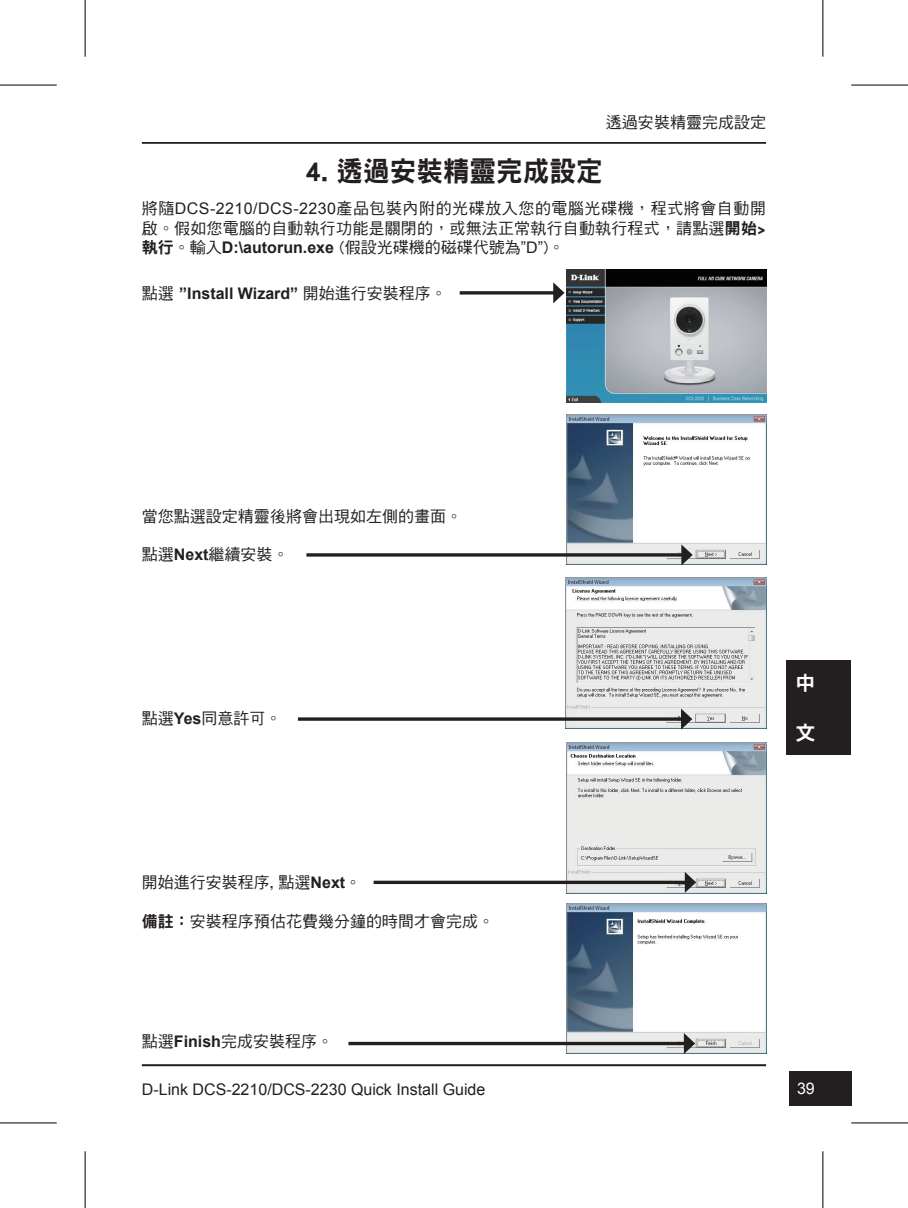
<style>
.page{position:relative;width:908px;height:1208px;background:#fff}
.page>*{position:absolute;margin:0;border:0;box-sizing:border-box;transform-origin:0 0}
.t1{font:28px "DF Hei Std W9";color:#231f20;scale:.95 1}
.t2{font:20px "DF Hei Std W9";color:#fff}
.t3{font:16px/19.2px "DF Hei Std W5";color:#231f20;text-align:justify}
.t4{font:16px "Arial";color:#231f20}
.t5{font:700 16px "Arial";color:#231f20}
.t6{font:16px "Arial";color:#fff}
.s1{font-family:"Arial"}
.s2{font-family:"DF Hei Std W9"}
.s3{font-family:"Arial";font-weight:700}
.s4{font-family:"DF Hei Std W5";font-weight:400}
</style>
<div class="page">
<hr style="left:142px;top:142px;width:623px;height:2px;background:#231f20">
<hr style="left:142px;top:1064px;width:623px;height:2px;background:#231f20">
<div style="left:788px;top:1071px;width:62px;height:35px;background:#231f20"></div>
<div style="left:786px;top:660px;width:64px;height:95px;background:#231f20"></div>
<img style="left:566px;top:270px;width:199px;height:133px">
<img style="left:566px;top:414px;width:199px;height:151px">
<img style="left:565px;top:577px;width:200px;height:152px">
<img style="left:566px;top:742px;width:199px;height:151px">
<img style="left:566px;top:903px;width:199px;height:150px">
<hr style="left:459px;top:291px;width:97px;height:3px;background:#231f20">
<svg style="left:553px;top:282px;width:11px;height:21px"></svg>
<hr style="left:306px;top:553px;width:378px;height:3px;background:#231f20">
<svg style="left:681px;top:544px;width:11px;height:21px"></svg>
<svg style="left:298px;top:717px;width:382px;height:4px"></svg>
<svg style="left:680px;top:708px;width:12px;height:21px"></svg>
<svg style="left:373px;top:880px;width:311px;height:4px"></svg>
<svg style="left:684px;top:872px;width:11px;height:21px"></svg>
<svg style="left:348px;top:1041px;width:335px;height:4px"></svg>
<svg style="left:683px;top:1033px;width:11px;height:21px"></svg>
<hr style="left:0;top:85px;width:57px;height:1px;background:#000">
<hr style="left:850px;top:85px;width:57px;height:1px;background:#000">
<hr style="left:0;top:1122px;width:57px;height:1px;background:#000">
<hr style="left:850px;top:1122px;width:57px;height:1px;background:#000">
<hr style="left:85px;top:0;width:1px;height:57px;background:#000">
<hr style="left:85px;top:1151px;width:1px;height:57px;background:#000">
<hr style="left:822px;top:0;width:1px;height:57px;background:#000">
<hr style="left:822px;top:1151px;width:1px;height:57px;background:#000">
<p class="t3" style="left:605px;top:113px;width:161px">透過安裝精靈完成設定</p>
<p class="t4" style="left:645px;top:117px;width:49px">透過安裝精靈完成設定</p>
<h1 class="t1" style="left:305px;top:156px;width:314px">4. 透過安裝精靈完成設定</h1>
<p class="t3" style="left:142px;top:199px;width:625px">將隨<span class="s1">DCS-2210/DCS-2230</span>產品包裝內附的光碟放入您的電腦光碟機，程式將會自動開啟。假如您電腦的自動執行功能是關閉的，或無法正常執行自動執行程式，請點選<span class="s2">開始&gt;執行</span>。輸入<span class="s3">D:\autorun.exe</span> (假設光碟機的磁碟代號為<span class="s1">”D”</span>)。</p>
<p class="t5" style="left:142px;top:282px;width:306px"><span class="s4">點選</span> ”Install Wizard” <span class="s4">開始進行安裝程序。</span></p>
<p class="t3" style="left:142px;top:506px;width:321px">當您點選設定精靈後將會出現如左側的畫面。</p>
<p class="t3" style="left:142px;top:544px;width:148px">點選<span class="s3">Next</span>繼續安裝。</p>
<p class="t3" style="left:142px;top:708px;width:141px">點選<span class="s3">Yes</span>同意許可。</p>
<p class="t3" style="left:142px;top:872px;width:221px">開始進行安裝程序, 點選<span class="s3">Next</span>。</p>
<p class="t3" style="left:142px;top:911px;width:353px"><span class="s2">備註：</span>安裝程序預估花費幾分鐘的時間才會完成。</p>
<p class="t3" style="left:142px;top:1031px;width:193px">點選<span class="s3">Finish</span>完成安裝程序。</p>
<p class="t4" style="left:142px;top:1078px;width:345px">D-Link DCS-2210/DCS-2230 Quick Install Guide</p>
<p class="t2" style="left:795px;top:671px;width:19px">中</p>
<p class="t2" style="left:795px;top:722px;width:21px">文</p>
<p class="t6" style="left:796px;top:1078px;width:19px">39</p>
</div>
